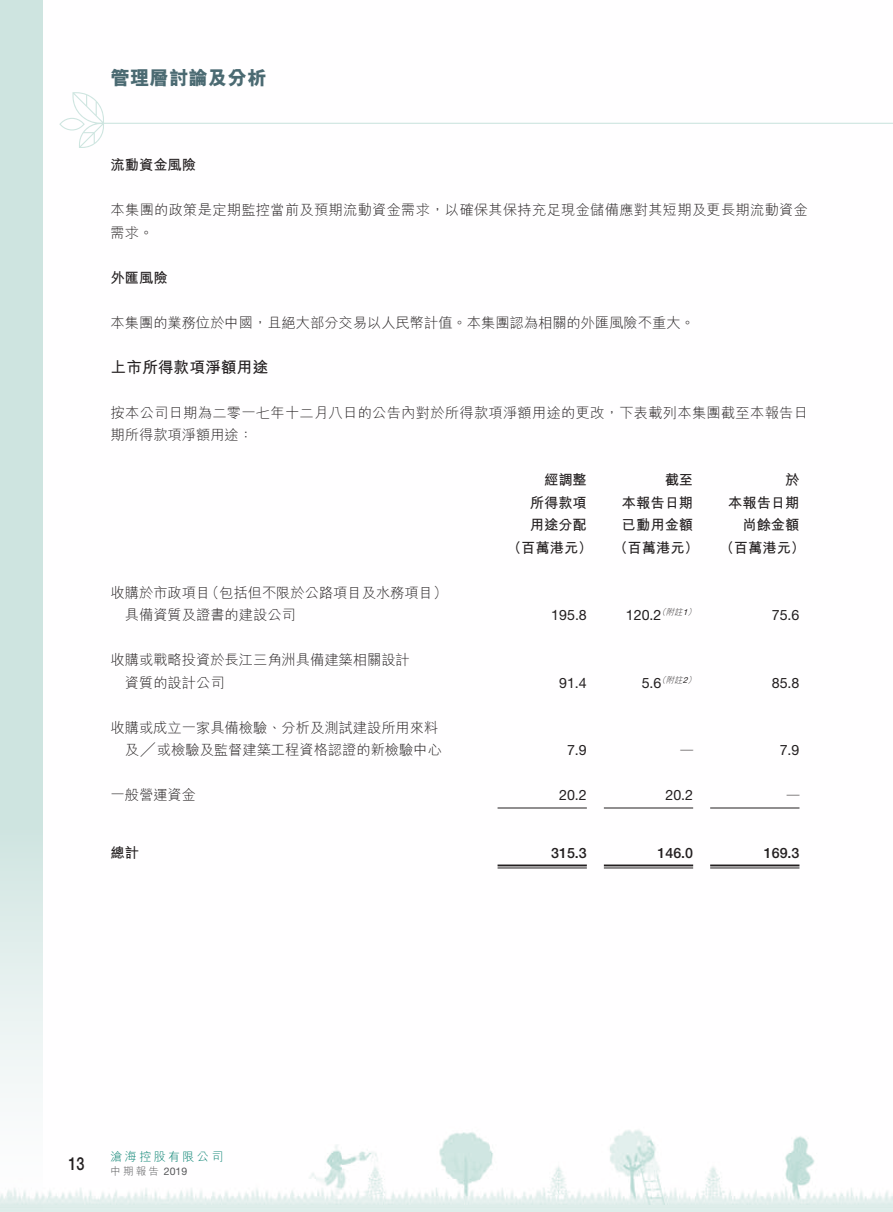
<style>
.page{position:relative;width:893px;height:1212px;background:#fff}
.page>*{position:absolute;margin:0;border:0;box-sizing:border-box;transform-origin:0 0}
.t1{font:800 19.5px "M Hei HK";color:#4b6a72}
.t2{font:500 18px "Helvetica Neue LT Std";color:#231f20;scale:.8 1}
.t3{font:700 15.75px "M Hei HK";color:#231f20}
.t4{font:300 14.25px "M Hei HK";color:#231f20}
.t5{font:300 14.25px/22.5px "M Hei HK";letter-spacing:.02em;color:#231f20}
.t6{font:700 14.25px/22.5px "M Hei HK";color:#231f20;text-align:justify}
.t7{font:14.25px "Helvetica Neue LT Std";color:#231f20}
.t8{font:500 14.25px "Helvetica Neue LT Std";color:#231f20}
.t9{font:300 12.75px "M Hei HK";color:#231f20}
.t10{font:300 12px "M Hei HK";letter-spacing:.2em;color:#007f6e}
.t11{font:10.5px "Helvetica Neue LT Std";color:#57585a}
.t12{font:300 10.5px "M Hei HK";color:#57585a}
.t13{font:italic 300 8.25px "M Hei HK";color:#231f20}
.s1{font-family:"Helvetica Neue LT Std";font-weight:400}
</style>
<div class="page">
<img style="left:43px;top:122px;width:850px;height:1090px">
<svg style="left:0;top:0;width:43px;height:1212px;background:#d6e8e5"></svg>
<hr style="left:102px;top:123px;width:791px;height:1px;background:#cee5e0">
<svg style="left:59px;top:92px;width:45px;height:56px"></svg>
<hr style="left:498px;top:808px;width:89px;height:1px;background:#231f20">
<hr style="left:604px;top:808px;width:89px;height:1px;background:#231f20">
<hr style="left:710px;top:808px;width:89px;height:1px;background:#231f20">
<hr style="left:498px;top:864px;width:89px;height:2px;background:#231f20">
<hr style="left:498px;top:868px;width:89px;height:1px;background:#231f20">
<hr style="left:604px;top:864px;width:89px;height:2px;background:#231f20">
<hr style="left:604px;top:868px;width:89px;height:1px;background:#231f20">
<hr style="left:710px;top:864px;width:89px;height:2px;background:#231f20">
<hr style="left:710px;top:868px;width:89px;height:1px;background:#231f20">
<h1 class="t1" style="left:111px;top:68px;width:157px">管理層討論及分析</h1>
<p class="t6" style="left:111px;top:152px;width:87px">流動資金風險</p>
<p class="t5" style="left:111px;top:198px;width:699px">本集團的政策是定期監控當前及預期流動資金需求，以確保其保持充足現金儲備應對其短期及更長期流動資金需求。</p>
<p class="t6" style="left:111px;top:265px;width:58px">外匯風險</p>
<p class="t4" style="left:111px;top:315px;width:586px">本集團的業務位於中國，且絕大部分交易以人民幣計值。本集團認為相關的外匯風險不重大。</p>
<p class="t3" style="left:111px;top:355px;width:159px">上市所得款項淨額用途</p>
<p class="t5" style="left:111px;top:401px;width:699px">按本公司日期為二零一七年十二月八日的公告內對於所得款項淨額用途的更改，下表載列本集團截至本報告日期所得款項淨額用途：</p>
<p class="t6" style="left:530px;top:467px;width:58px;text-indent:14px">經調整所得款項用途分配</p>
<p class="t6" style="left:622px;top:467px;width:73px;text-indent:43px">截至本報告日期已動用金額</p>
<p class="t6" style="left:785px;top:467px;width:16px">於</p>
<p class="t6" style="left:728px;top:490px;width:73px">本報告日期</p>
<p class="t6" style="left:742px;top:512px;width:58px">尚餘金額</p>
<p class="t6" style="left:720px;top:535px;width:87px">（百萬港元(</p>
<p class="t6" style="left:507px;top:535px;width:87px">（百萬港元）</p>
<p class="t6" style="left:613px;top:535px;width:87px">（百萬港元）</p>
<p class="t4" style="left:205px;top:585px;width:244px">（包括但不限於公路項目及水務項目(</p>
<p class="t4" style="left:111px;top:585px;width:101px">收購於市政項目</p>
<p class="t4" style="left:125px;top:608px;width:172px">具備資質及證書的建設公司</p>
<p class="t4" style="left:111px;top:653px;width:301px">收購或戰略投資於長江三角洲具備建築相關設計</p>
<p class="t7" style="left:551px;top:606px;width:37px">195.8</p>
<p class="t13" style="left:657px;top:608px;width:12px">（</p>
<p class="t13" style="left:683px;top:608px;width:17px">(<span class="s1">1</span></p>
<p class="t13" style="left:666px;top:608px;width:20px">附註</p>
<p class="t7" style="left:626px;top:606px;width:37px">120.2</p>
<p class="t7" style="left:772px;top:606px;width:29px">75.6</p>
<p class="t4" style="left:125px;top:675px;width:101px">資質的設計公司</p>
<p class="t4" style="left:111px;top:720px;width:329px">收購或成立一家具備檢驗、分析及測試建設所用來料</p>
<p class="t7" style="left:559px;top:674px;width:29px">91.4</p>
<p class="t13" style="left:657px;top:676px;width:12px">（</p>
<p class="t13" style="left:683px;top:676px;width:17px">(<span class="s1">2</span></p>
<p class="t13" style="left:666px;top:676px;width:20px">附註</p>
<p class="t7" style="left:642px;top:674px;width:21px">5.6</p>
<p class="t7" style="left:772px;top:674px;width:29px">85.8</p>
<p class="t4" style="left:125px;top:743px;width:319px">及╱或檢驗及監督建築工程資格認證的新檢驗中心</p>
<p class="t7" style="left:567px;top:741px;width:21px">7.9</p>
<p class="t9" style="left:680px;top:744px;width:14px">—</p>
<p class="t7" style="left:780px;top:741px;width:21px">7.9</p>
<p class="t4" style="left:111px;top:788px;width:87px">一般營運資金</p>
<p class="t7" style="left:559px;top:786px;width:29px">20.2</p>
<p class="t7" style="left:665px;top:786px;width:29px">20.2</p>
<p class="t9" style="left:787px;top:789px;width:14px">—</p>
<p class="t6" style="left:111px;top:840px;width:30px">總計</p>
<p class="t8" style="left:551px;top:844px;width:37px">315.3</p>
<p class="t8" style="left:657px;top:844px;width:37px">146.0</p>
<p class="t8" style="left:764px;top:844px;width:37px">169.3</p>
<p class="t2" style="left:69px;top:1153px;width:22px">13</p>
<p class="t10" style="left:111px;top:1150px;width:114px">滄海控股有限公司</p>
<p class="t11" style="left:164px;top:1164px;width:25px">2019</p>
<p class="t12" style="left:111px;top:1165px;width:50px">中期報告</p>
</div>
